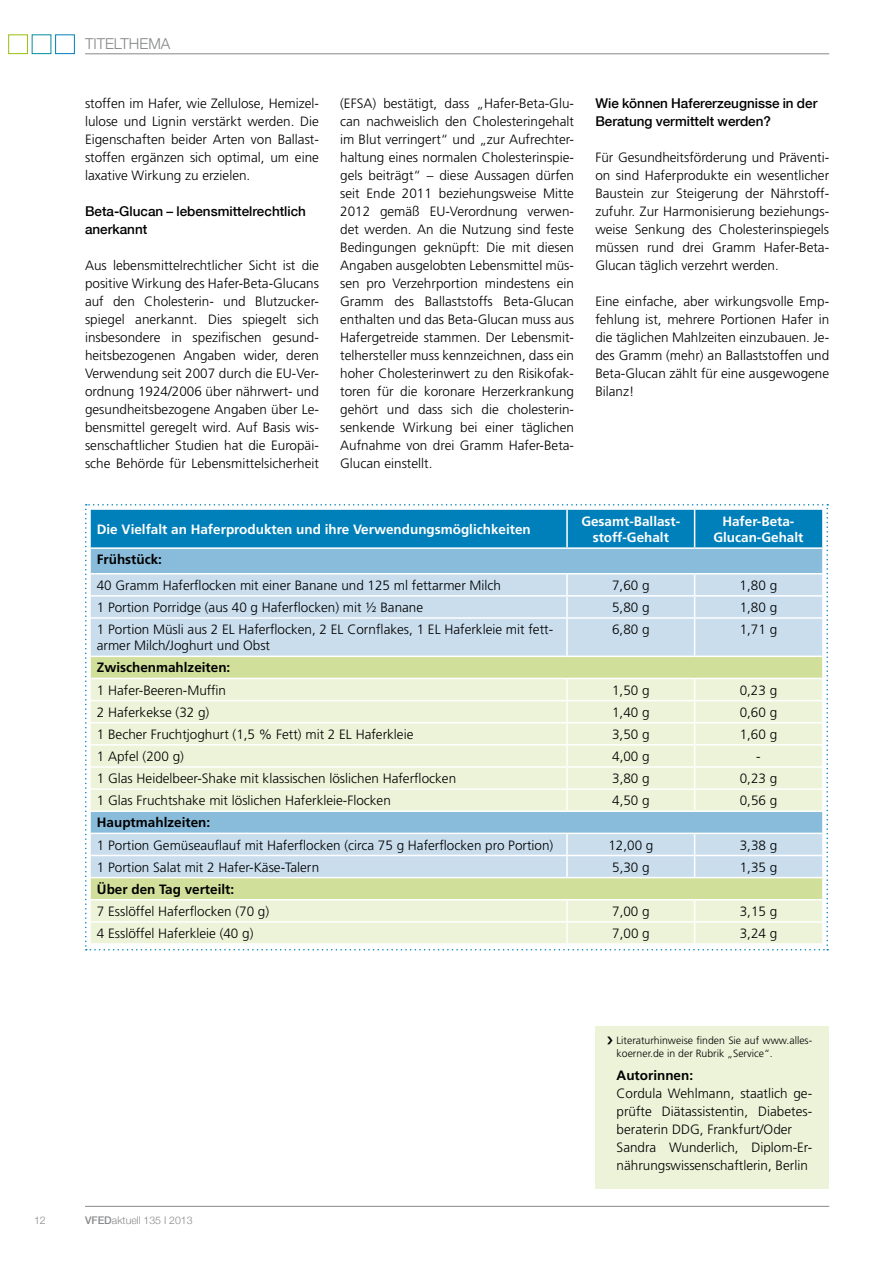
<style>
.page{position:relative;width:893px;height:1263px;background:#fff}
.page>*{position:absolute;margin:0;border:0;box-sizing:border-box;transform-origin:0 0}
.t1{font:300 15px "Helvetica Neue";color:#87888a}
.t2{font:300 13.5px/18px "Frutiger LT Std";color:#000;text-align:justify}
.t3{font:700 13.5px/16.2px "Frutiger LT Std";color:#fff;text-align:center}
.t4{font:500 13.5px/18px "Helvetica Neue";color:#000}
.t5{font:700 13.5px "Frutiger LT Std";color:#000}
.t6{font:300 10.5px/12.6px "Frutiger LT Std";color:#000}
.t7{font:300 10.5px "Helvetica Neue";color:#87888a}
.s1{font-weight:500}
</style>
<div class="page">
<hr style="left:85px;top:1206px;width:744px;height:1px;background:#87888a">
<hr style="left:85px;top:54px;width:744px;height:1px;background:#87888a">
<div style="left:55px;top:34px;width:20px;height:20px;border:1px solid #0080ba"></div>
<div style="left:8px;top:34px;width:20px;height:20px;border:1px solid #97bf0d"></div>
<svg style="left:85px;top:504px;width:743px;height:446px;background:#c4ddd9"></svg>
<div style="left:595px;top:1026px;width:234px;height:162px;background:#edf3d9"></div>
<p class="t1" style="left:85px;top:34px;width:87px">TITELTHEMA</p>
<p class="t2" style="left:85px;top:95px;width:235px">stoffen im Hafer, wie Zellulose, Hemizel&shy;lulose und Lignin verstärkt werden. Die Eigenschaften beider Arten von Ballast&shy;stoffen ergänzen sich optimal, um eine laxative Wirkung zu erzielen.</p>
<p class="t4" style="left:85px;top:202px;width:222px">Beta-Glucan – lebensmittelrechtlich anerkannt</p>
<p class="t2" style="left:85px;top:257px;width:235px">Aus lebensmittelrechtlicher Sicht ist die positive Wirkung des Hafer-Beta-Glucans auf den Cholesterin- und Blutzucker&shy;spiegel anerkannt. Dies spiegelt sich insbesondere in spezifischen gesund&shy;heitsbezogenen Angaben wider, deren Verwendung seit 2007 durch die EU-Ver&shy;ordnung 1924/2006 über nährwert- und gesundheitsbezogene Angaben über Le&shy;bensmittel geregelt wird. Auf Basis wis&shy;senschaftlicher Studien hat die Europäi&shy;sche Behörde für Lebensmittelsicherheit</p>
<p class="t2" style="left:340px;top:94px;width:235px">(EFSA) bestätigt, dass „Hafer-Beta-Glu&shy;can nachweislich den Cholesteringehalt im Blut verringert“ und „zur Aufrechter&shy;haltung eines normalen Cholesterinspie&shy;gels beiträgt“ – diese Aussagen dürfen seit Ende 2011 beziehungsweise Mitte 2012 gemäß EU-Verordnung verwen&shy;det werden. An die Nutzung sind feste Bedingungen geknüpft: Die mit diesen Angaben ausgelobten Lebensmittel müs&shy;sen pro Verzehrportion mindestens ein Gramm des Ballaststoffs Beta-Glucan enthalten und das Beta-Glucan muss aus Hafergetreide stammen. Der Lebensmit&shy;telhersteller muss kennzeichnen, dass ein hoher Cholesterinwert zu den Risikofak&shy;toren für die koronare Herzerkrankung gehört und dass sich die cholesterin&shy;senkende Wirkung bei einer täglichen Aufnahme von drei Gramm Hafer-Beta-Glucan einstellt.</p>
<p class="t4" style="left:595px;top:94px;width:224px">Wie können Hafererzeugnisse in der<br>Beratung vermittelt werden?</p>
<p class="t2" style="left:595px;top:148px;width:235px">Für Gesundheitsförderung und Präventi&shy;on sind Haferprodukte ein wesentlicher Baustein zur Steigerung der Nährstoff&shy;zufuhr. Zur Harmonisierung beziehungs&shy;weise Senkung des Cholesterinspiegels müssen rund drei Gramm Hafer-Beta-Glucan täglich verzehrt werden.</p>
<p class="t2" style="left:595px;top:292px;width:235px">Eine einfache, aber wirkungsvolle Emp&shy;fehlung ist, mehrere Portionen Hafer in die täglichen Mahlzeiten einzubauen. Je&shy;des Gramm (mehr) an Ballaststoffen und Beta-Glucan zählt für eine ausgewogene Bilanz!</p>
<p class="t3" style="left:97px;top:521px;width:436px">Die Vielfalt an Haferprodukten und ihre Verwendungsmöglichkeiten</p>
<p class="t3" style="left:581px;top:513px;width:101px">Gesamt-Ballast&shy;stoff-Gehalt</p>
<p class="t3" style="left:713px;top:513px;width:92px">Hafer-Beta-<br>Glucan-Gehalt</p>
<p class="t5" style="left:97px;top:552px;width:67px">Frühstück:</p>
<p class="t2" style="left:97px;top:576px;width:406px">40 Gramm Haferflocken mit einer Banane und 125 ml fettarmer Milch</p>
<p class="t2" style="left:612px;top:576px;width:39px">7,60 g</p>
<p class="t2" style="left:740px;top:576px;width:39px">1,80 g</p>
<p class="t2" style="left:97px;top:598px;width:328px">1 Portion Porridge (aus 40 g Haferflocken) mit ½ Banane</p>
<p class="t2" style="left:612px;top:598px;width:39px">5,80 g</p>
<p class="t2" style="left:740px;top:598px;width:39px">1,80 g</p>
<p class="t2" style="left:97px;top:621px;width:458px;line-height:16.2px">1 Portion Müsli aus 2 EL Haferflocken, 2 EL Cornflakes, 1 EL Haferkleie mit fett&shy;armer Milch/Joghurt und Obst</p>
<p class="t2" style="left:612px;top:621px;width:39px">6,80 g</p>
<p class="t2" style="left:740px;top:621px;width:39px">1,71 g</p>
<p class="t5" style="left:97px;top:660px;width:135px">Zwischenmahlzeiten:</p>
<p class="t2" style="left:97px;top:681px;width:131px">1 Hafer-Beeren-Muffin</p>
<p class="t2" style="left:612px;top:681px;width:39px">1,50 g</p>
<p class="t2" style="left:740px;top:681px;width:39px">0,23 g</p>
<p class="t2" style="left:97px;top:703px;width:114px">2 Haferkekse (32 g)</p>
<p class="t2" style="left:612px;top:703px;width:39px">1,40 g</p>
<p class="t2" style="left:740px;top:703px;width:39px">0,60 g</p>
<p class="t2" style="left:97px;top:725px;width:318px">1 Becher Fruchtjoghurt (1,5 % Fett) mit 2 EL Haferkleie</p>
<p class="t2" style="left:612px;top:725px;width:39px">3,50 g</p>
<p class="t2" style="left:740px;top:725px;width:39px">1,60 g</p>
<p class="t2" style="left:97px;top:747px;width:89px">1 Apfel (200 g)</p>
<p class="t2" style="left:612px;top:747px;width:39px">4,00 g</p>
<p class="t2" style="left:756px;top:747px;width:6px">-</p>
<p class="t2" style="left:97px;top:770px;width:361px">1 Glas Heidelbeer-Shake mit klassischen löslichen Haferflocken</p>
<p class="t2" style="left:612px;top:770px;width:39px">3,80 g</p>
<p class="t2" style="left:740px;top:770px;width:39px">0,23 g</p>
<p class="t2" style="left:97px;top:792px;width:295px">1 Glas Fruchtshake mit löslichen Haferkleie-Flocken</p>
<p class="t2" style="left:612px;top:792px;width:39px">4,50 g</p>
<p class="t2" style="left:740px;top:792px;width:39px">0,56 g</p>
<p class="t5" style="left:97px;top:815px;width:115px">Hauptmahlzeiten:</p>
<p class="t2" style="left:97px;top:836px;width:458px">1 Portion Gemüseauflauf mit Haferflocken (circa 75 g Haferflocken pro Portion)</p>
<p class="t2" style="left:608px;top:836px;width:47px">12,00 g</p>
<p class="t2" style="left:740px;top:836px;width:39px">3,38 g</p>
<p class="t2" style="left:97px;top:858px;width:224px">1 Portion Salat mit 2 Hafer-Käse-Talern</p>
<p class="t2" style="left:612px;top:858px;width:39px">5,30 g</p>
<p class="t2" style="left:740px;top:858px;width:39px">1,35 g</p>
<p class="t5" style="left:97px;top:881px;width:139px">Über den Tag verteilt:</p>
<p class="t2" style="left:97px;top:902px;width:174px">7 Esslöffel Haferflocken (70 g)</p>
<p class="t2" style="left:612px;top:902px;width:39px">7,00 g</p>
<p class="t2" style="left:740px;top:902px;width:39px">3,15 g</p>
<p class="t2" style="left:97px;top:924px;width:158px">4 Esslöffel Haferkleie (40 g)</p>
<p class="t2" style="left:612px;top:924px;width:39px">7,00 g</p>
<p class="t2" style="left:740px;top:924px;width:39px">3,24 g</p>
<p class="t7" style="left:34px;top:1214px;width:13px">12</p>
<p class="t7" style="left:85px;top:1214px;width:109px"><span class="s1">VFED</span>aktuell 135 І 2013</p>
<p class="t6" style="left:617px;top:1034px;width:197px">Literaturhinweise finden Sie auf www.alles&shy;koerner.de in der Rubrik „Service“.</p>
<p class="t5" style="left:617px;top:1067px;width:78px">Autorinnen:</p>
<p class="t2" style="left:617px;top:1085px;width:197px;text-align:left">Cordula Wehlmann, staatlich ge&shy;prüfte Diätassistentin, Diabetes&shy;beraterin DDG, Frankfurt/Oder Sandra Wunderlich, Diplom-Er&shy;nährungswissenschaftlerin, Berlin</p>
</div>
